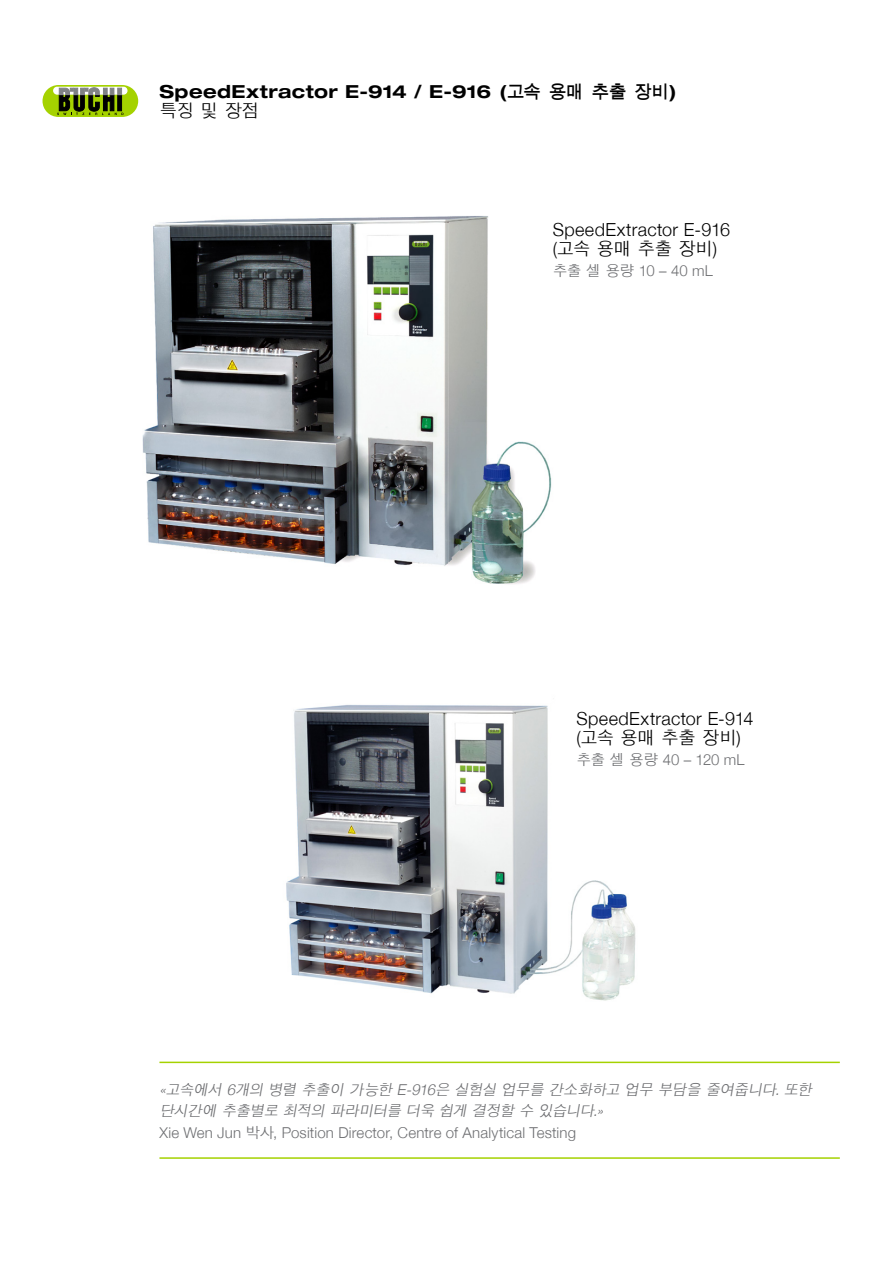
<style>
.page{position:relative;width:893px;height:1263px;background:#fff}
.page>*{position:absolute;margin:0;border:0;box-sizing:border-box;transform-origin:0 0}
.KO_Page_Subline{font:300 18px/19px "Buchi";letter-spacing:.015em;color:#000}
.EN_Page_Headline{font:700 expanded 18px "Helvetica Neue LT Std";letter-spacing:.02em;color:#000}
.KO_Page_Headline{font:18px "Buchi Title";letter-spacing:-.035em;color:#000}
.KO_Body_text_left{font:italic 300 15px/21.3px "Buchi";color:#6d6e71}
.KO_Body_text_left-2{font:300 15px "Buchi";letter-spacing:.01em;color:#6d6e71}
.KO_Body_text_left-3{font:300 15px "Buchi";letter-spacing:-.03em;color:#6d6e71}
</style>
<div class="page">
<div style="left:43px;top:85px;width:95px;height:32px;background:#a5d200;border-radius:16px"></div>
<div style="left:53px;top:87px;width:75px;height:8px;background:#fff;border-radius:4px"></div>
<svg style="left:57px;top:88px;width:66px;height:27px"></svg>
<img style="left:286px;top:705px;width:350px;height:296px">
<img style="left:142px;top:216px;width:410px;height:368px">
<hr style="left:159px;top:1061px;width:681px;height:2px;background:#a5d200">
<hr style="left:159px;top:1157px;width:681px;height:2px;background:#a5d200">
<p class="EN_Page_Headline" style="left:159px;top:80px;width:333px">SpeedExtractor E-914 / E-916</p>
<p class="KO_Page_Subline" style="left:159px;top:101px;width:102px">특징 및 장점</p>
<p class="KO_Page_Headline" style="left:500px;top:81px;width:178px">(고속 용매 추출 장비)</p>
<p class="KO_Page_Subline" style="left:553px;top:220px;width:179px">SpeedExtractor E-916 (고속 용매 추출 장비)</p>
<p class="KO_Body_text_left-2" style="left:553px;top:262px;width:161px">추출 셀 용량 10 – 40 mL</p>
<p class="KO_Page_Subline" style="left:576px;top:709px;width:179px">SpeedExtractor E-914 (고속 용매 추출 장비)</p>
<p class="KO_Body_text_left-3" style="left:576px;top:751px;width:170px">추출 셀 용량 40 – 120 mL</p>
<p class="KO_Body_text_left" style="left:159px;top:1079px;width:659px">«고속에서 6개의 병렬 추출이 가능한 E-916은 실험실 업무를 간소화하고 업무 부담을 줄여줍니다.또한 단시간에 추출별로 최적의 파라미터를 더욱 쉽게 결정할 수 있습니다.»</p>
<p class="KO_Body_text_left-2" style="left:159px;top:1123px;width:418px">Xie Wen Jun 박사, Position Director, Centre of Analytical Testing</p>
</div>
